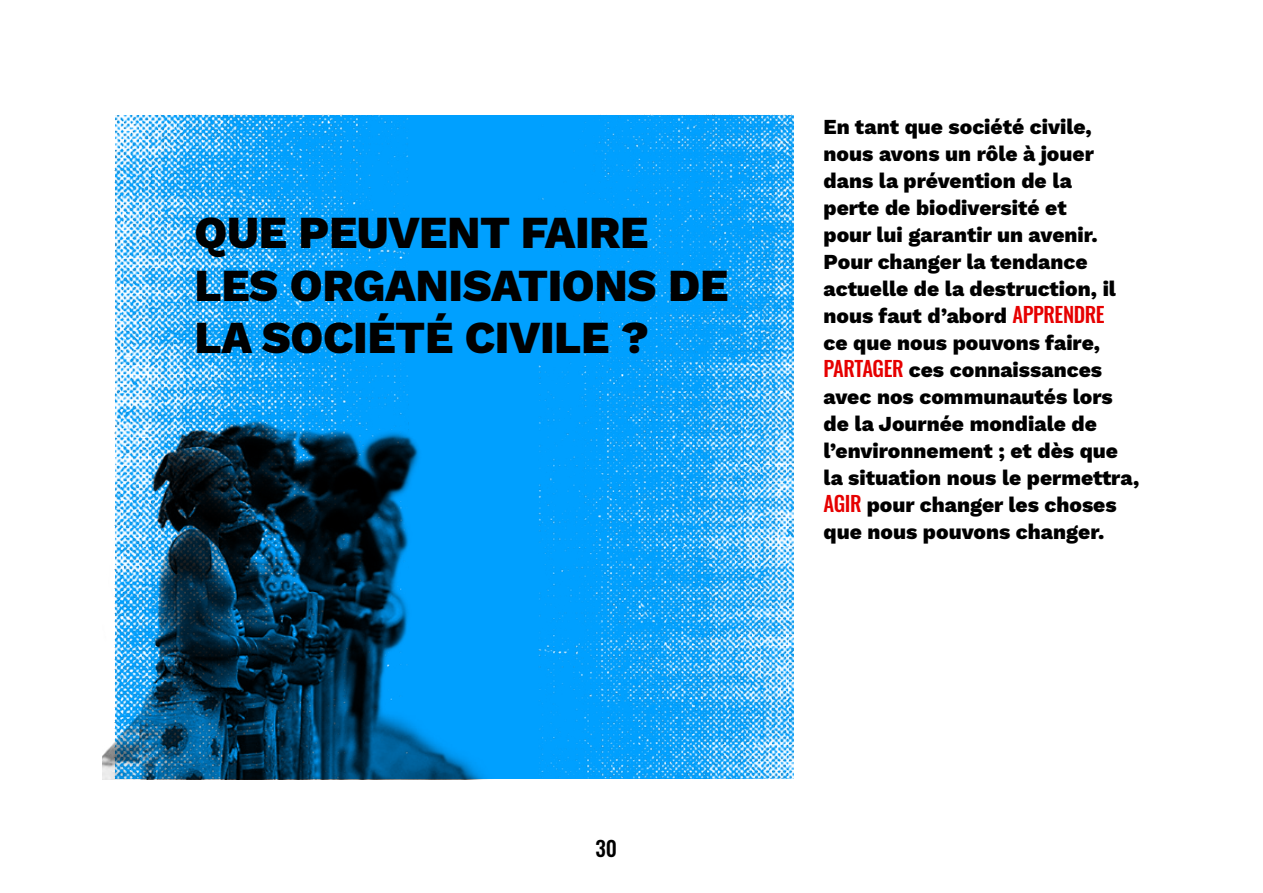
<style>
.page{position:relative;width:1263px;height:893px;background:#fff}
.page>*{position:absolute;margin:0;border:0;box-sizing:border-box;transform-origin:0 0}
.t1{font:45px/52.5px "Work Sans";letter-spacing:-.01em;color:#000}
.t2{font:21px/27px "Work Sans";color:#000}
.t3{font:21px "Oswald";color:#000}
.s1{font-family:"Oswald";color:#e60000}
</style>
<div class="page">
<div style="left:115px;top:115px;width:679px;height:663px;background:#00a0ff"></div>
<img style="left:115px;top:115px;width:293px;height:278px">
<img style="left:538px;top:115px;width:256px;height:663px">
<img style="left:102px;top:393px;width:488px;height:386px">
<h1 class="t1" style="left:195px;top:205px;width:535px">QUE PEUVENT FAIRE<br>LES ORGANISATIONS DE<br>LA SOCIÉTÉ CIVILE ?</h1>
<p class="t2" style="left:823px;top:113px;width:317px">En tant que société civile, nous avons un rôle à jouer dans la prévention de la<br>perte de biodiversité et<br>pour lui garantir un avenir.<br>Pour changer la tendance actuelle de la destruction, il nous faut d’abord <span class="s1">APPRENDRE<br></span>ce que nous pouvons faire,<br><span class="s1">PARTAGER</span> ces connaissances avec nos communautés lors de la Journée mondiale de l’environnement ; et dès que la situation nous le permettra,<br><span class="s1">AGIR</span> pour changer les choses que nous pouvons changer.</p>
<p class="t3" style="left:595px;top:830px;width:23px">30</p>
</div>
